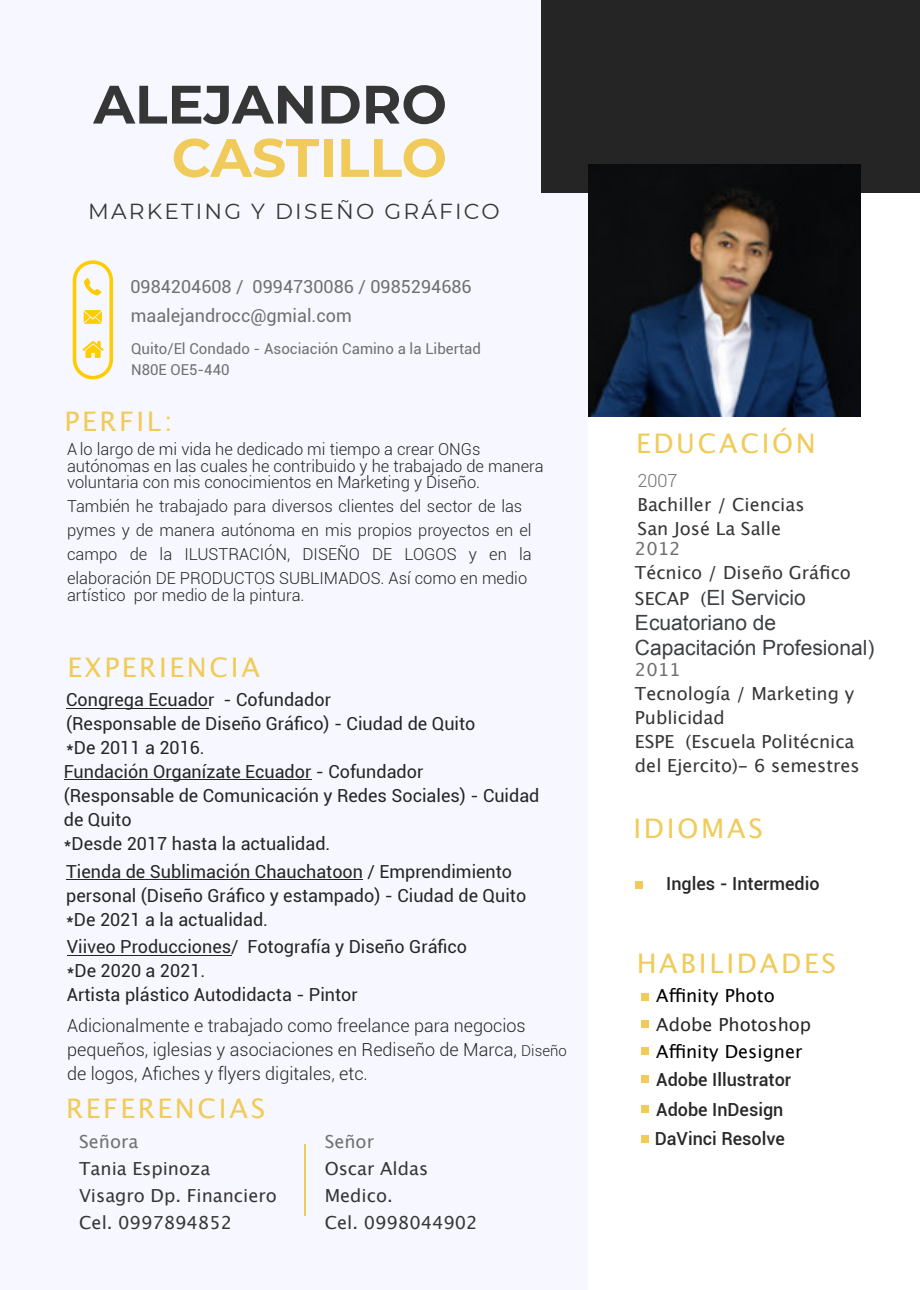
<style>
.page{position:relative;width:920px;height:1290px;background:#fff}
.page>*{position:absolute;margin:0;border:0;box-sizing:border-box;transform-origin:0 0}
.t1{font:700 54px "Montserrat";color:#363636}
.t2{font:700 54px "Montserrat";color:#f1cb59}
.t3{font:27px "Lucida Grande";letter-spacing:.1em;color:#f1cb59}
.t4{font:21.75px "Montserrat";letter-spacing:.1em;color:#363636}
.t5{font:21px/25.2px "Arial";color:#3c4044}
.t6{font:18px/24px "Roboto";color:#252525}
.t7{font:18px/24px "Lucida Grande";color:#363636}
.t8{font:300 18px/24px "Roboto";color:#252525}
.t9{font:500 18px/29.5px "Roboto";color:#282828}
.t10{font:18px/28.8px "Roboto";color:#707070}
.t11{font:18px "Lucida Grande";color:#000}
.t12{font:18px "Lucida Grande";color:#707070}
.t13{font:18px "Lucida Grande";color:#282828}
.t14{font:300 18px "Roboto";color:#707070}
.t15{font:300 16.5px/24px "Roboto";color:#252525}
.t16{font:15px/21px "Roboto";color:#707070}
.s1{font-size:15px}
.s2{font-family:"Lucida Grande";font-size:18px;color:#363636}
</style>
<div class="page">
<div style="left:641px;top:1020px;width:7px;height:7px;background:#f1cb59"></div>
<div style="left:641px;top:993px;width:7px;height:7px;background:#f1cb59"></div>
<div style="left:641px;top:1075px;width:7px;height:8px;background:#f1cb59"></div>
<div style="left:641px;top:1047px;width:7px;height:7px;background:#f1cb59"></div>
<div style="left:641px;top:1106px;width:7px;height:7px;background:#f1cb59"></div>
<div style="left:641px;top:1135px;width:7px;height:7px;background:#f1cb59"></div>
<div style="left:635px;top:882px;width:7px;height:7px;background:#f1cb59"></div>
<hr style="left:304px;top:1144px;width:2px;height:72px;background:#f1cb59">
<hr style="left:64px;top:779px;width:247px;height:1px;background:#252525">
<hr style="left:66px;top:708px;width:142px;height:1px;background:#252525">
<hr style="left:67px;top:955px;width:164px;height:1px;background:#252525">
<svg style="left:73px;top:260px;width:40px;height:119px"></svg>
<div style="left:541px;top:0;width:379px;height:193px;background:#252525"></div>
<img style="left:589px;top:165px;width:272px;height:251px">
<hr style="left:66px;top:879px;width:297px;height:1px;background:#252525">
<h1 class="t1" style="left:93px;top:71px;width:355px">ALEJANDRO</h1>
<h1 class="t2" style="left:172px;top:125px;width:277px">CASTILLO</h1>
<p class="t4" style="left:88px;top:198px;width:413px">MARKETING Y DISEÑO GRÁFICO</p>
<p class="t10" style="left:130px;top:274px;width:343px">0984204608 / 0994730086 / 0985294686 maalejandrocc@gmial.com</p>
<p class="t16" style="left:131px;top:340px;width:351px">Quito/El Condado - Asociación Camino a la Libertad<br>N80E OE5-440</p>
<h2 class="t3" style="left:65px;top:410px;width:110px">PERFIL:</h2>
<p class="t15" style="left:67px;top:443px;width:478px;line-height:16.5px">A lo largo de mi vida he dedicado mi tiempo a crear ONGs autónomas en las cuales he contribuido y he trabajado de manera voluntaria con mis conocimientos en Marketing y Diseño.</p>
<p class="t15" style="left:67px;top:496px;width:466px">También he trabajado para diversos clientes del sector de las pymes y de manera autónoma en mis propios proyectos en el campo de la ILUSTRACIÓN, DISEÑO DE LOGOS y en la elaboración DE PRODUCTOS SUBLIMADOS. Así como en medio</p>
<p class="t15" style="left:67px;top:585px;width:239px">artístico por medio de la pintura.</p>
<h2 class="t3" style="left:67px;top:656px;width:194px">EXPERIENCIA</h2>
<p class="t6" style="left:66px;top:690px;width:411px">Congrega Ecuador - Cofundador<br>(Responsable de Diseño Gráfico) - Ciudad de Quito *De 2011 a 2016.</p>
<p class="t6" style="left:64px;top:762px;width:477px">Fundación Organízate Ecuador - Cofundador<br>(Responsable de Comunicación y Redes Sociales) - Cuidad de Quito<br>*Desde 2017 hasta la actualidad.</p>
<p class="t6" style="left:66px;top:861px;width:461px">Tienda de Sublimación Chauchatoon / Emprendimiento personal (Diseño Gráfico y estampado) - Ciudad de Quito *De 2021 a la actualidad.</p>
<p class="t6" style="left:67px;top:937px;width:402px">Viiveo Producciones/ Fotografía y Diseño Gráfico *De 2020 a 2021.<br>Artista plástico Autodidacta - Pintor</p>
<p class="t8" style="left:67px;top:1015px;width:501px">Adicionalmente e trabajado como freelance para negocios pequeños, iglesias y asociaciones en Rediseño de Marca, <span class="s1">Diseño </span>de logos, Afiches y flyers digitales, etc.</p>
<h2 class="t3" style="left:66px;top:1097px;width:201px">REFERENCIAS</h2>
<p class="t12" style="left:79px;top:1134px;width:61px">Señora</p>
<p class="t7" style="left:79px;top:1156px;width:199px;line-height:27px">Tania Espinoza<br>Visagro Dp. Financiero<br>Cel. 0997894852</p>
<p class="t12" style="left:325px;top:1134px;width:51px">Señor</p>
<p class="t7" style="left:325px;top:1156px;width:154px;line-height:27px">Oscar Aldas<br>Medico.<br>Cel. 0998044902</p>
<h2 class="t3" style="left:636px;top:431px;width:181px">EDUCACIÓN</h2>
<p class="t14" style="left:638px;top:473px;width:41px">2007</p>
<p class="t7" style="left:638px;top:493px;width:168px">Bachiller / Ciencias<br>San José La Salle</p>
<p class="t12" style="left:635px;top:541px;width:47px">2012</p>
<p class="t7" style="left:635px;top:562px;width:217px">Técnico / Diseño Gráfico</p>
<p class="t5" style="left:635px;top:586px;width:241px"><span class="s2">SECAP (</span>El Servicio<br>Ecuatoriano de<br>Capacitación Profesional)</p>
<p class="t12" style="left:635px;top:662px;width:47px">2011</p>
<p class="t7" style="left:635px;top:683px;width:226px">Tecnología / Marketing y<br>Publicidad<br>ESPE (Escuela Politécnica del Ejercito)- 6 semestres</p>
<h2 class="t3" style="left:633px;top:816px;width:131px">IDIOMAS</h2>
<p class="t9" style="left:666px;top:871px;width:155px">Ingles - Intermedio</p>
<h2 class="t3" style="left:637px;top:952px;width:201px">HABILIDADES</h2>
<p class="t11" style="left:656px;top:988px;width:120px">Affinity Photo</p>
<p class="t11" style="left:656px;top:1044px;width:148px">Affinity Designer</p>
<p class="t9" style="left:655px;top:1067px;width:138px">Adobe Illustrator<br>Adobe InDesign<br>DaVinci Resolve</p>
<p class="t13" style="left:656px;top:1016px;width:157px">Adobe Photoshop</p>
</div>
